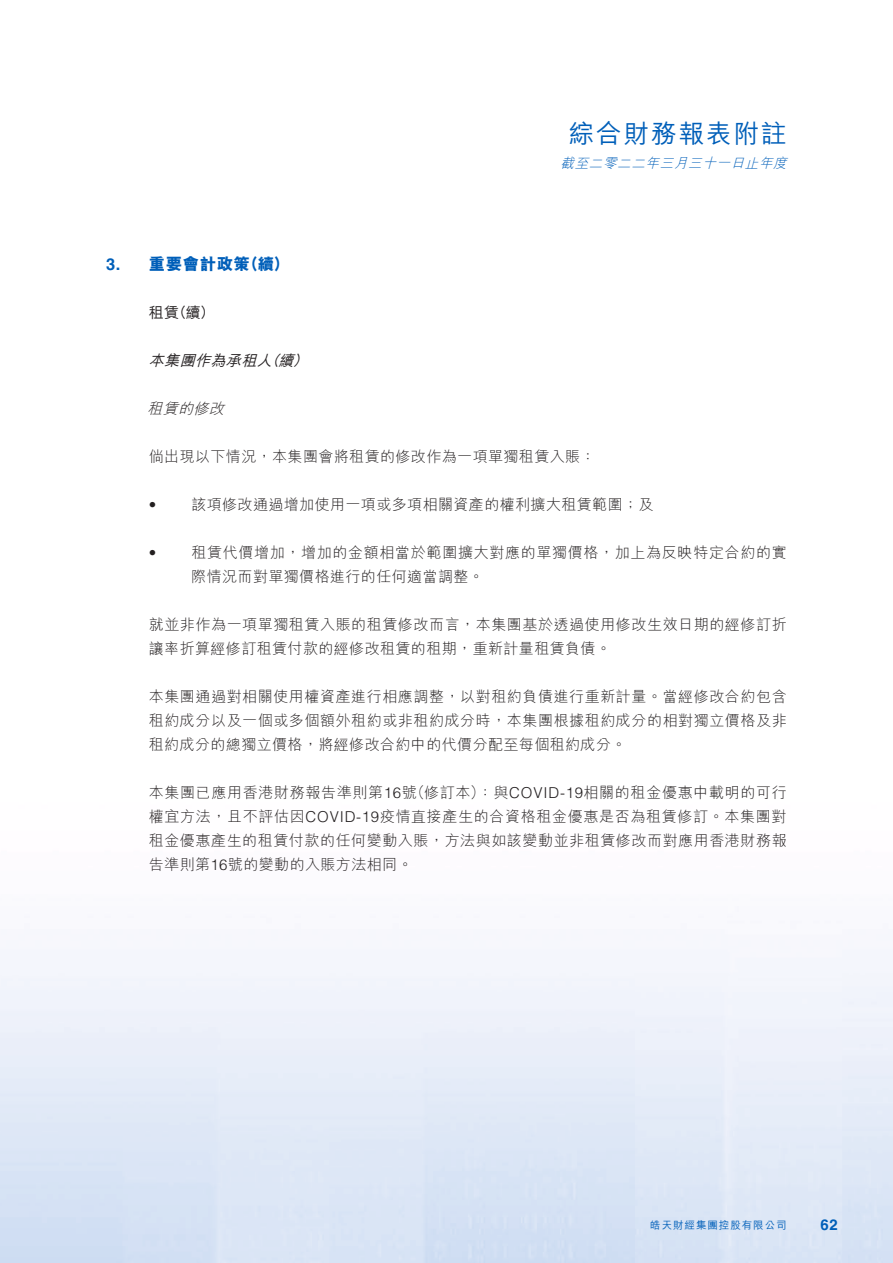
<style>
.page{position:relative;width:893px;height:1263px;background:#fff}
.page>*{position:absolute;margin:0;border:0;box-sizing:border-box;transform-origin:0 0}
.t1{font:500 25.5px "M Hei HK";letter-spacing:.08em;color:#005fb9}
.t2{font:800 16.5px "M Hei HK";letter-spacing:.03em;color:#005fb9}
.t3{font:700 16.5px "Helvetica LT Std";color:#005fb9}
.t4{font:300 15px/24px "M Hei HK";letter-spacing:.03em;color:#231f20;text-align:justify}
.t5{font:italic 500 15px "M Hei HK";color:#231f20}
.t6{font:500 15px "M Hei HK";color:#231f20}
.t7{font:italic 300 15px "M Hei HK";color:#231f20}
.t8{font:700 15px "Helvetica LT Std";color:#005fb9}
.t9{font:300 15px "Helvetica LT Std";color:#231f20}
.t10{font:italic 300 13.5px "M Hei HK";color:#005fb9}
.t11{font:500 10.5px "M Hei HK";letter-spacing:.09em;color:#005fb9}
.s1{font-family:"Helvetica LT Std"}
</style>
<div class="page">
<h1 class="t1" style="left:569px;top:115px;width:219px">綜合財務報表附註</h1>
<p class="t10" style="left:561px;top:156px;width:231px">截至二零二二年三月三十一日止年度</p>
<p class="t3" style="left:106px;top:254px;width:16px">3.</p>
<p class="t2" style="left:149px;top:255px;width:103px">重要會計政策</p>
<p class="t2" style="left:243px;top:255px;width:48px">（續(</p>
<p class="t6" style="left:149px;top:301px;width:32px">租賃</p>
<p class="t6" style="left:172px;top:301px;width:44px">（續(</p>
<p class="t5" style="left:149px;top:349px;width:151px">本集團作為承租人續</p>
<p class="t5" style="left:264px;top:349px;width:22px">（</p>
<p class="t5" style="left:292px;top:349px;width:22px">(</p>
<p class="t7" style="left:147px;top:401px;width:82px">租賃的修改</p>
<p class="t4" style="left:149px;top:444px;width:448px">倘出現以下情況，本集團會將租賃的修改作為一項單獨租賃入賬：</p>
<p class="t4" style="left:191px;top:492px;width:464px">該項修改通過增加使用一項或多項相關資產的權利擴大租賃範圍；及</p>
<p class="t9" style="left:149px;top:495px;width:9px">•</p>
<p class="t9" style="left:149px;top:543px;width:9px">•</p>
<p class="t4" style="left:191px;top:540px;width:597px">租賃代價增加，增加的金額相當於範圍擴大對應的單獨價格，加上為反映特定合約的實</p>
<p class="t4" style="left:191px;top:564px;width:294px">際情況而對單獨價格進行的任何適當調整。</p>
<p class="t4" style="left:149px;top:612px;width:639px">就並非作為一項單獨租賃入賬的租賃修改而言，本集團基於透過使用修改生效日期的經修訂折讓率折算經修訂租賃付款的經修改租賃的租期，重新計量租賃負債。</p>
<p class="t4" style="left:149px;top:684px;width:639px">本集團通過對相關使用權資產進行相應調整，以對租約負債進行重新計量。當經修改合約包含租約成分以及一個或多個額外租約或非租約成分時，本集團根據租約成分的相對獨立價格及非租約成分的總獨立價格，將經修改合約中的代價分配至每個租約成分。</p>
<p class="t4" style="left:149px;top:780px;width:639px">本集團已應用香港財務報告準則第<span class="s1">16</span> （號修訂本：）與<span class="s1">COVID-19</span>相關的租金優惠中載明的可行權宜方法，且不評估因<span class="s1">COVID-19</span>疫情直接產生的合資格租金優惠是否為租賃修訂。本集團對租金優惠產生的租賃付款的任何變動入賬，方法與如該變動並非租賃修改而對應用香港財務報告準則第<span class="s1">16</span>號的變動的入賬方法相同。</p>
<p class="t11" style="left:650px;top:1217px;width:138px">皓天財經集團控股有限公司</p>
<p class="t8" style="left:821px;top:1215px;width:19px">62</p>
</div>
